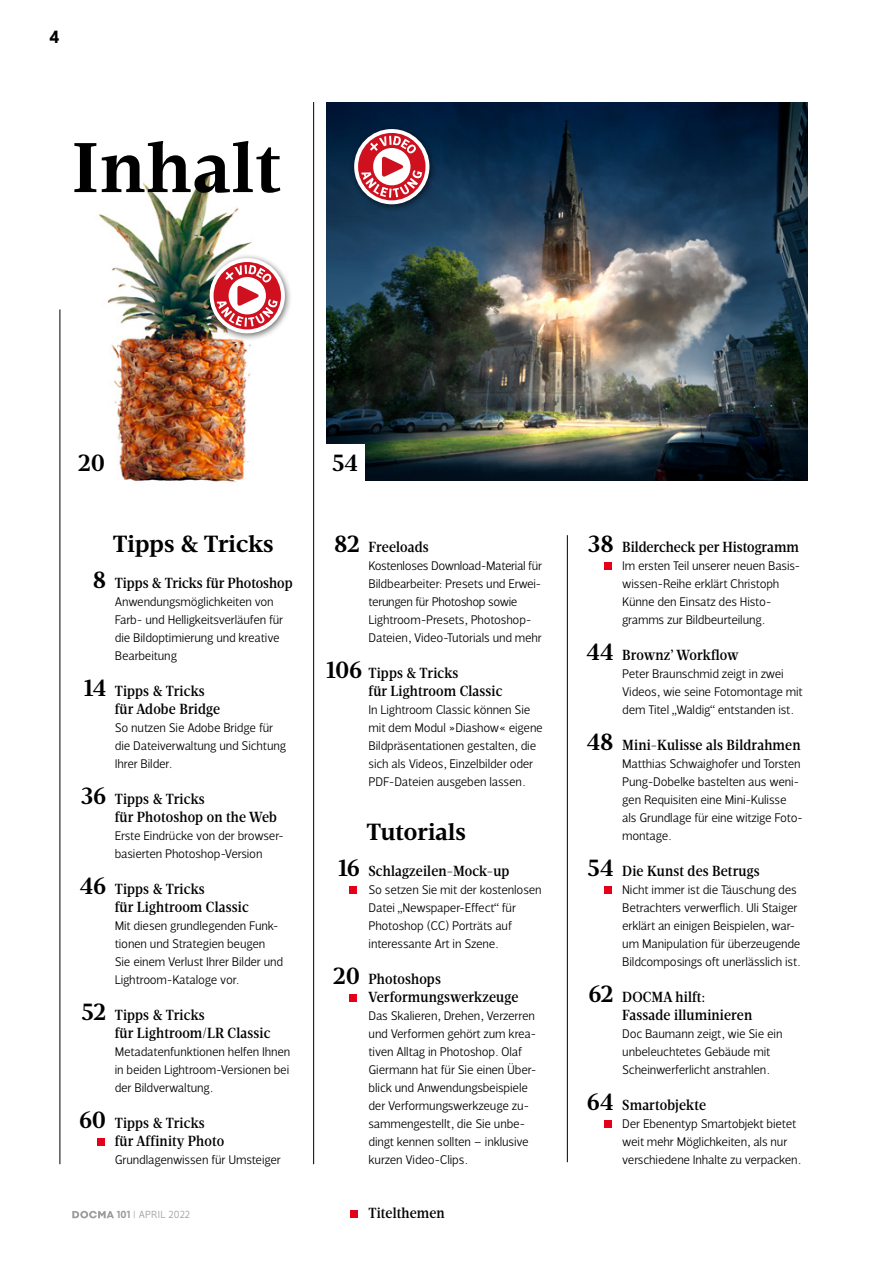
<style>
.page{position:relative;width:893px;height:1263px;background:#fff}
.page>*{position:absolute;margin:0;border:0;box-sizing:border-box;transform-origin:0 0}
.t1{font:700 72px "Velino Text";letter-spacing:.025em;color:#000}
.t2{font:700 24px "Velino Text";letter-spacing:.005em;color:#000}
.t3{font:700 18px "Velino Sans";color:#000}
.t4{font:500 15px/18px "Velino Condensed Text";letter-spacing:.01em;color:#000}
.t5{font:300 12.75px/18px "Velino Sans";letter-spacing:-.015em;color:#000}
.t6{font:300 10.5px "Velino Sans";letter-spacing:.02em;color:#9c9d9d}
.s1{font-family:"Velino Text";font-weight:700;font-size:24px}
.s2{font-weight:700}
</style>
<div class="page">
<hr style="left:313px;top:102px;width:1px;height:1062px;background:#000">
<hr style="left:60px;top:309px;width:1px;height:855px;background:#000">
<hr style="left:567px;top:535px;width:1px;height:627px;background:#000">
<img style="left:96px;top:171px;width:156px;height:311px">
<div style="left:204px;top:253px;width:88px;height:88px;background:#000;opacity:.6"></div>
<svg style="left:210px;top:258px;width:75px;height:75px"></svg>
<div style="left:214px;top:262px;width:67px;height:67px;background:#ce101f;border-radius:50%"></div>
<svg style="left:217px;top:265px;width:61px;height:62px"></svg>
<img style="left:326px;top:102px;width:482px;height:378px">
<div style="left:348px;top:124px;width:89px;height:88px;background:#000;opacity:.6"></div>
<svg style="left:354px;top:129px;width:75px;height:75px"></svg>
<div style="left:358px;top:133px;width:67px;height:67px;background:#ce101f;border-radius:50%"></div>
<svg style="left:361px;top:136px;width:61px;height:62px"></svg>
<div style="left:72px;top:444px;width:39px;height:36px;background:#fff"></div>
<div style="left:326px;top:444px;width:38px;height:36px;background:#fff"></div>
<div style="left:350px;top:1210px;width:8px;height:8px;background:#e30018"></div>
<div style="left:97px;top:1138px;width:7px;height:8px;background:#e30018"></div>
<div style="left:604px;top:562px;width:8px;height:8px;background:#e30018"></div>
<div style="left:349px;top:886px;width:8px;height:8px;background:#e30018"></div>
<div style="left:604px;top:1120px;width:8px;height:8px;background:#e30018"></div>
<div style="left:604px;top:886px;width:8px;height:8px;background:#e30018"></div>
<div style="left:349px;top:994px;width:8px;height:8px;background:#e30018"></div>
<svg style="left:72px;top:1211px;width:42px;height:7px"></svg>
<h3 class="t3" style="left:50px;top:26px;width:12px">4</h3>
<h1 class="t1" style="left:72px;top:127px;width:210px">Inhalt</h1>
<h2 class="t2" style="left:78px;top:449px;width:29px">20</h2>
<h2 class="t2" style="left:332px;top:449px;width:28px">54</h2>
<h2 class="t2" style="left:113px;top:530px;width:162px">Tipps &amp; Tricks</h2>
<p class="t4" style="left:93px;top:574px;width:201px"><span class="s1">8</span> Tipps &amp; Tricks für Photoshop</p>
<p class="t5" style="left:115px;top:593px;width:170px">Anwendungsmöglichkeiten von<br>Farb- und Helligkeitsverläufen für die Bildoptimierung und kreative<br>Bearbeitung</p>
<p class="t4" style="left:115px;top:682px;width:107px;text-indent:-31px"><span class="s1">14</span> Tipps &amp; Tricks für Adobe Bridge</p>
<p class="t5" style="left:115px;top:719px;width:173px">So nutzen Sie Adobe Bridge für die Dateiverwaltung und Sichtung<br>Ihrer Bilder.</p>
<p class="t4" style="left:115px;top:790px;width:164px;text-indent:-34px"><span class="s1">36</span> Tipps &amp; Tricks<br>für Photoshop on the Web</p>
<p class="t5" style="left:115px;top:827px;width:171px">Erste Eindrücke von der browser&shy;basierten Photoshop-Version</p>
<p class="t4" style="left:115px;top:880px;width:136px;text-indent:-35px"><span class="s1">46</span> Tipps &amp; Tricks<br>für Lightroom Classic</p>
<p class="t5" style="left:115px;top:917px;width:170px">Mit diesen grundlegenden Funk&shy;tionen und Strategien beugen<br>Sie einem Verlust Ihrer Bilder und<br>Lightroom-Kataloge vor.</p>
<p class="t4" style="left:115px;top:1006px;width:157px;text-indent:-33px"><span class="s1">52</span> Tipps &amp; Tricks<br>für Lightroom<span class="s2">/</span>LR Classic</p>
<p class="t5" style="left:115px;top:1043px;width:177px;text-align:justify">Metadatenfunktionen helfen Ihnen in beiden Lightroom-Versionen bei der Bildverwaltung.</p>
<p class="t4" style="left:115px;top:1114px;width:111px;text-indent:-36px"><span class="s1">60</span> Tipps &amp; Tricks für Affinity Photo</p>
<p class="t5" style="left:115px;top:1151px;width:168px">Grundlagenwissen für Umsteiger</p>
<p class="t4" style="left:334px;top:538px;width:96px"><span class="s1">82</span> Freeloads</p>
<p class="t5" style="left:368px;top:557px;width:175px">Kostenloses Download-Material für Bildbearbeiter: Presets und Erwei&shy;terungen für Photoshop sowie Lightroom-Presets, Photoshop-Dateien, Video-Tutorials und mehr</p>
<p class="t4" style="left:369px;top:664px;width:136px;text-indent:-43px"><span class="s1">106</span> Tipps &amp; Tricks<br>für Lightroom Classic</p>
<p class="t5" style="left:369px;top:701px;width:176px">In Lightroom Classic können Sie mit dem Modul »Diashow« eigene Bildpräsentationen gestalten, die sich als Videos, Einzelbilder oder PDF-Dateien ausgeben lassen.</p>
<h2 class="t2" style="left:366px;top:818px;width:101px">Tutorials</h2>
<p class="t4" style="left:338px;top:862px;width:173px"><span class="s1">16</span> Schlagzeilen-Mock-up</p>
<p class="t5" style="left:369px;top:881px;width:175px">So setzen Sie mit der kostenlosen<br>Datei „Newspaper-Effect“ für<br>Photoshop (CC) Porträts auf interessante Art in Szene.</p>
<p class="t4" style="left:369px;top:970px;width:151px;text-indent:-36px"><span class="s1">20</span> Photoshops<br>Verformungswerkzeuge</p>
<p class="t5" style="left:369px;top:1007px;width:170px">Das Skalieren, Drehen, Verzerren und Verformen gehört zum krea&shy;tiven Alltag in Photoshop. Olaf<br>Giermann hat für Sie einen Über&shy;blick und Anwendungsbeispiele der Verformungswerkzeuge zu&shy;sammengestellt, die Sie unbe&shy;dingt kennen sollten – inklusive kurzen Video-Clips.</p>
<p class="t4" style="left:588px;top:538px;width:212px"><span class="s1">38</span> Bildercheck per Histogramm</p>
<p class="t5" style="left:622px;top:557px;width:177px">Im ersten Teil unserer neuen Basis&shy;wissen-Reihe erklärt Christoph<br>Künne den Einsatz des Histo&shy;gramms zur Bildbeurteilung.</p>
<p class="t4" style="left:586px;top:646px;width:154px"><span class="s1">44</span> Brownz’ Workflow</p>
<p class="t5" style="left:622px;top:665px;width:182px">Peter Braunschmid zeigt in zwei<br>Videos, wie seine Fotomontage mit dem Titel „Waldig“ entstanden ist.</p>
<p class="t4" style="left:587px;top:736px;width:215px"><span class="s1">48</span> Mini-Kulisse als Bildrahmen</p>
<p class="t5" style="left:622px;top:755px;width:180px">Matthias Schwaighofer und Torsten<br>Pung-Dobelke bastelten aus weni&shy;gen Requisiten eine Mini-Kulisse als Grundlage für eine witzige Foto&shy;montage.</p>
<p class="t4" style="left:588px;top:862px;width:174px"><span class="s1">54</span> Die Kunst des Betrugs</p>
<p class="t5" style="left:622px;top:881px;width:180px">Nicht immer ist die Täuschung des Betrachters verwerflich. Uli Staiger erklärt an einigen Beispielen, war&shy;um Manipulation für überzeugende Bildcomposings oft unerlässlich ist.</p>
<p class="t4" style="left:622px;top:988px;width:131px;text-indent:-34px"><span class="s1">62</span> DOCMA hilft:<br>Fassade illuminieren</p>
<p class="t5" style="left:622px;top:1025px;width:162px">Doc Baumann zeigt, wie Sie ein unbeleuchtetes Gebäude mit<br>Scheinwerferlicht anstrahlen.</p>
<p class="t4" style="left:587px;top:1096px;width:121px"><span class="s1">64</span> Smartobjekte</p>
<p class="t5" style="left:622px;top:1115px;width:180px">Der Ebenentyp Smartobjekt bietet weit mehr Möglichkeiten, als nur verschiedene Inhalte zu verpacken.</p>
<p class="t6" style="left:117px;top:1209px;width:75px"><span class="s2">101</span> | APRIL 2022</p>
<p class="t4" style="left:369px;top:1204px;width:78px">Titelthemen</p>
</div>
